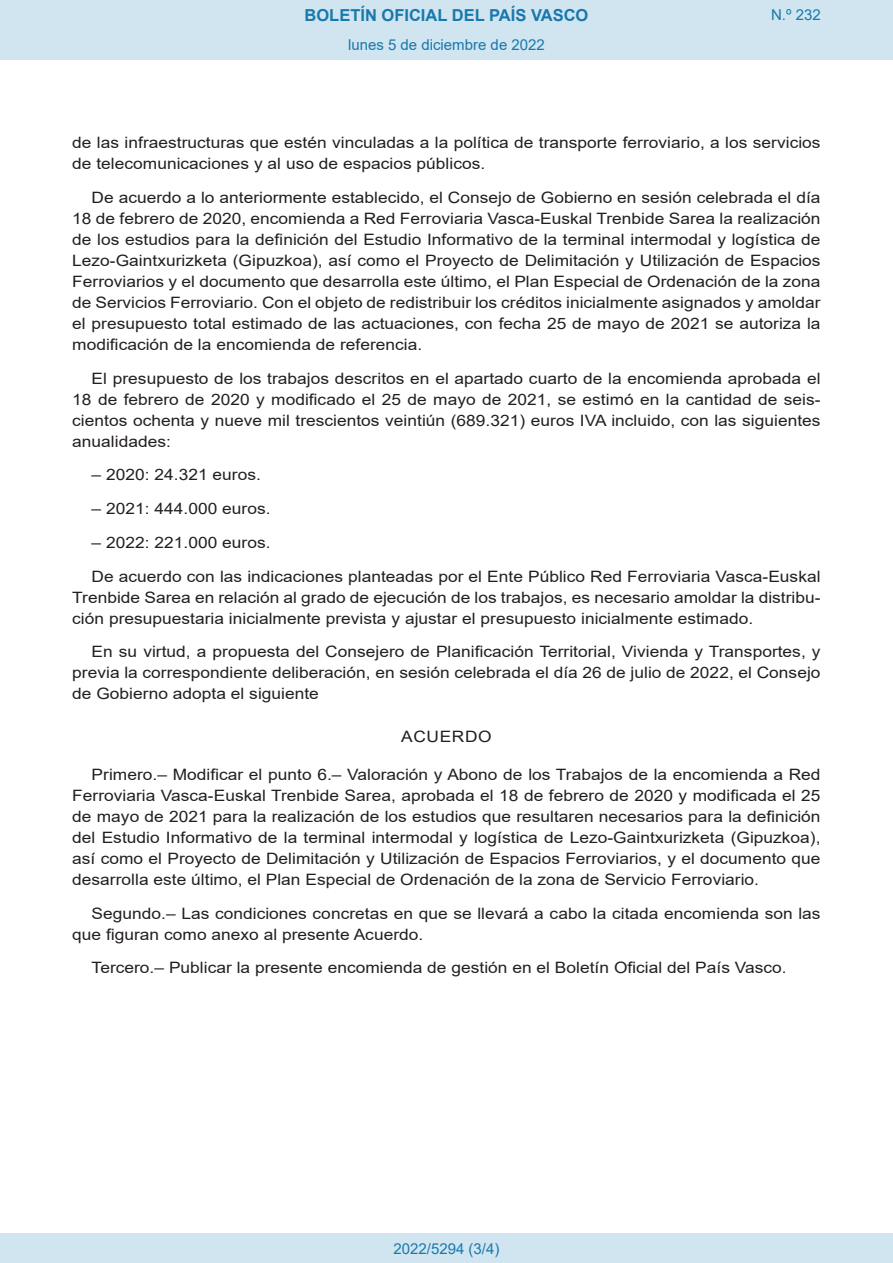
<style>
.page{position:relative;width:893px;height:1263px;background:#fff}
.page>*{position:absolute;margin:0;border:0;box-sizing:border-box;transform-origin:0 0}
.t1{font:700 16.5px "Arial";color:#1879ad}
.BOPVDetalle{font:15.6px/21px "Arial";color:#231f20;text-align:justify;scale:1.11 1}
.BOPVClave{font:15.6px "Arial";letter-spacing:.035em;color:#231f20;scale:1.11 1}
.Paginacion_Centro{font:15px "Arial";color:#1879ad}
</style>
<div class="page">
<div style="left:0;top:0;width:893px;height:60px;background:#d0e5f0"></div>
<div style="left:0;top:1233px;width:893px;height:30px;background:#d0e5f0"></div>
<p class="t1" style="left:305px;top:3px;width:285px">BOLETÍN OFICIAL DEL PAÍS VASCO</p>
<p class="Paginacion_Centro" style="left:348px;top:35px;width:198px">lunes 5 de diciembre de 2022</p>
<p class="Paginacion_Centro" style="left:771px;top:5px;width:51px">N.º 232</p>
<p class="BOPVDetalle" style="left:72px;top:132px;width:676px">de las infraestructuras que estén vinculadas a la política de transporte ferroviario, a los servicios de telecomunicaciones y al uso de espacios públicos.</p>
<p class="BOPVDetalle" style="left:72px;top:187px;width:676px;text-indent:19px">De acuerdo a lo anteriormente establecido, el Consejo de Gobierno en sesión celebrada el día 18 de febrero de 2020, encomienda a Red Ferroviaria Vasca-Euskal Trenbide Sarea la realización de los estudios para la definición del Estudio Informativo de la terminal intermodal y logística de Lezo-Gaintxurizketa (Gipuzkoa), así como el Proyecto de Delimitación y Utilización de Espacios Ferroviarios y el documento que desarrolla este último, el Plan Especial de Ordenación de la zona de Servicios Ferroviario. Con el objeto de redistribuir los créditos inicialmente asignados y amoldar el presupuesto total estimado de las actuaciones, con fecha 25 de mayo de 2021 se autoriza la modificación de la encomienda de referencia.</p>
<p class="BOPVDetalle" style="left:72px;top:368px;width:676px;text-indent:19px">El presupuesto de los trabajos descritos en el apartado cuarto de la encomienda aprobada el 18 de febrero de 2020 y modificado el 25 de mayo de 2021, se estimó en la cantidad de seis&shy;cientos ochenta y nueve mil trescientos veintiún (689.321) euros IVA incluido, con las siguientes anualidades:</p>
<p class="BOPVDetalle" style="left:92px;top:464px;width:154px">– 2020: 24.321 euros.</p>
<p class="BOPVDetalle" style="left:92px;top:498px;width:163px">– 2021: 444.000 euros.</p>
<p class="BOPVDetalle" style="left:92px;top:532px;width:163px">– 2022: 221.000 euros.</p>
<p class="BOPVDetalle" style="left:72px;top:566px;width:676px;text-indent:19px">De acuerdo con las indicaciones planteadas por el Ente Público Red Ferroviaria Vasca-Euskal Trenbide Sarea en relación al grado de ejecución de los trabajos, es necesario amoldar la distribu&shy;ción presupuestaria inicialmente prevista y ajustar el presupuesto inicialmente estimado.</p>
<p class="BOPVDetalle" style="left:72px;top:641px;width:676px;text-indent:19px">En su virtud, a propuesta del Consejero de Planificación Territorial, Vivienda y Transportes, y previa la correspondiente deliberación, en sesión celebrada el día 26 de julio de 2022, el Consejo de Gobierno adopta el siguiente</p>
<p class="BOPVClave" style="left:401px;top:725px;width:83px">ACUERDO</p>
<p class="BOPVDetalle" style="left:72px;top:764px;width:676px;text-indent:19px">Primero.– Modificar el punto 6.– Valoración y Abono de los Trabajos de la encomienda a Red Ferroviaria Vasca-Euskal Trenbide Sarea, aprobada el 18 de febrero de 2020 y modificada el 25 de mayo de 2021 para la realización de los estudios que resultaren necesarios para la definición del Estudio Informativo de la terminal intermodal y logística de Lezo-Gaintxurizketa (Gipuzkoa), así como el Proyecto de Delimitación y Utilización de Espacios Ferroviarios, y el documento que desarrolla este último, el Plan Especial de Ordenación de la zona de Servicio Ferroviario.</p>
<p class="BOPVDetalle" style="left:72px;top:902px;width:676px;text-indent:19px">Segundo.– Las condiciones concretas en que se llevará a cabo la citada encomienda son las que figuran como anexo al presente Acuerdo.</p>
<p class="BOPVDetalle" style="left:92px;top:957px;width:628px">Tercero.– Publicar la presente encomienda de gestión en el Boletín Oficial del País Vasco.</p>
<p class="Paginacion_Centro" style="left:393px;top:1238px;width:107px">2022/5294 (3/4)</p>
</div>
